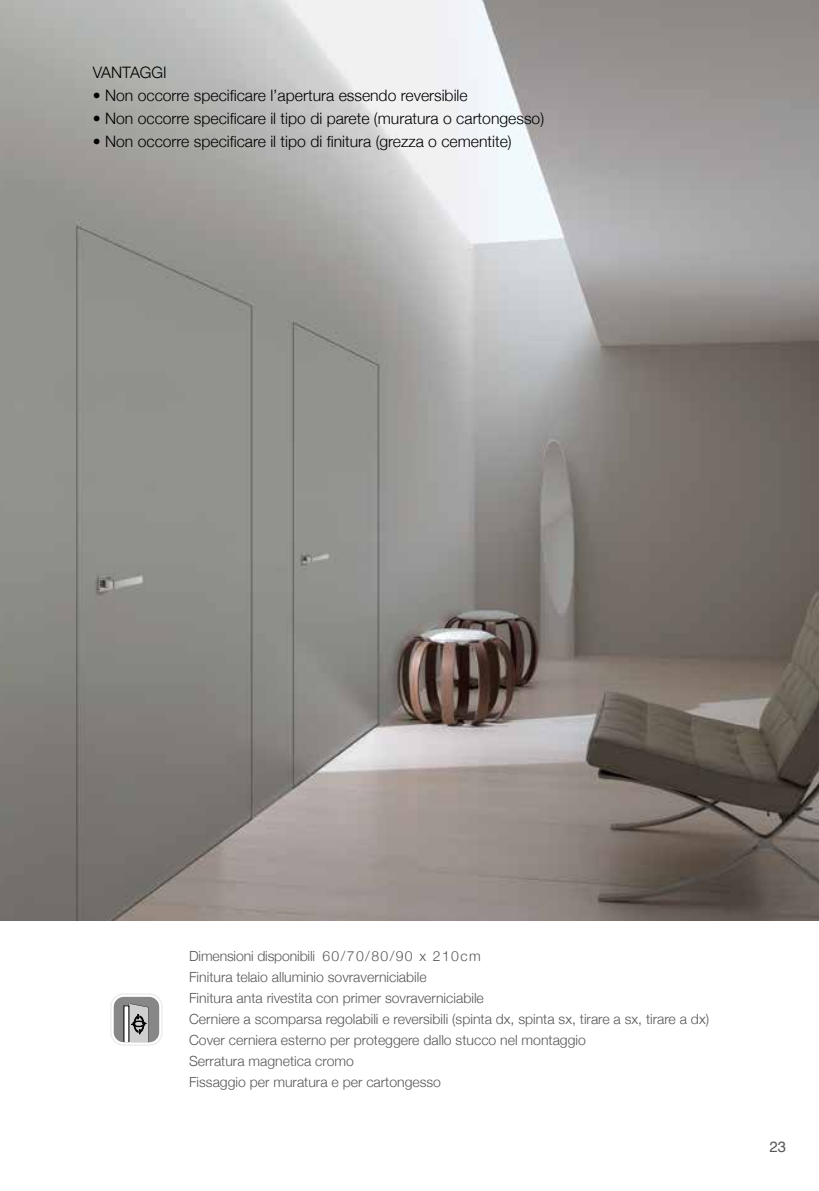
<style>
.page{position:relative;width:819px;height:1191px;background:#fff}
.page>*{position:absolute;margin:0;border:0;box-sizing:border-box;transform-origin:0 0}
.t1{font:300 15.75px "Helvetica Neue";color:#000}
.t2{font:14.88px "Helvetica";color:#575756}
.t3{font:300 14px/21px "Helvetica Neue";color:#575756}
</style>
<div class="page">
<img style="left:0;top:0;width:819px;height:920px">
<svg style="left:110px;top:993px;width:53px;height:52px"></svg>
<p class="t1" style="left:93px;top:60px;width:75px">VANTAGGI</p>
<p class="t1" style="left:93px;top:83px;width:376px">• Non occorre specificare l’apertura essendo reversibile</p>
<p class="t1" style="left:93px;top:105px;width:453px">• Non occorre specificare il tipo di parete (muratura o cartongesso)</p>
<p class="t1" style="left:93px;top:128px;width:420px">• Non occorre specificare il tipo di finitura (grezza o cementite)</p>
<p class="t3" style="left:189px;top:945px;width:521px">Dimensioni disponibili 60/70/80/90 x 210cm<br>Finitura telaio alluminio sovraverniciabile<br>Finitura anta rivestita con primer sovraverniciabile<br>Cerniere a scomparsa regolabili e reversibili (spinta dx, spinta sx, tirare a sx, tirare a dx)<br>Cover cerniera esterno per proteggere dallo stucco nel montaggio<br>Serratura magnetica cromo<br>Fissaggio per muratura e per cartongesso</p>
<p class="t2" style="left:769px;top:1134px;width:18px">23</p>
</div>
